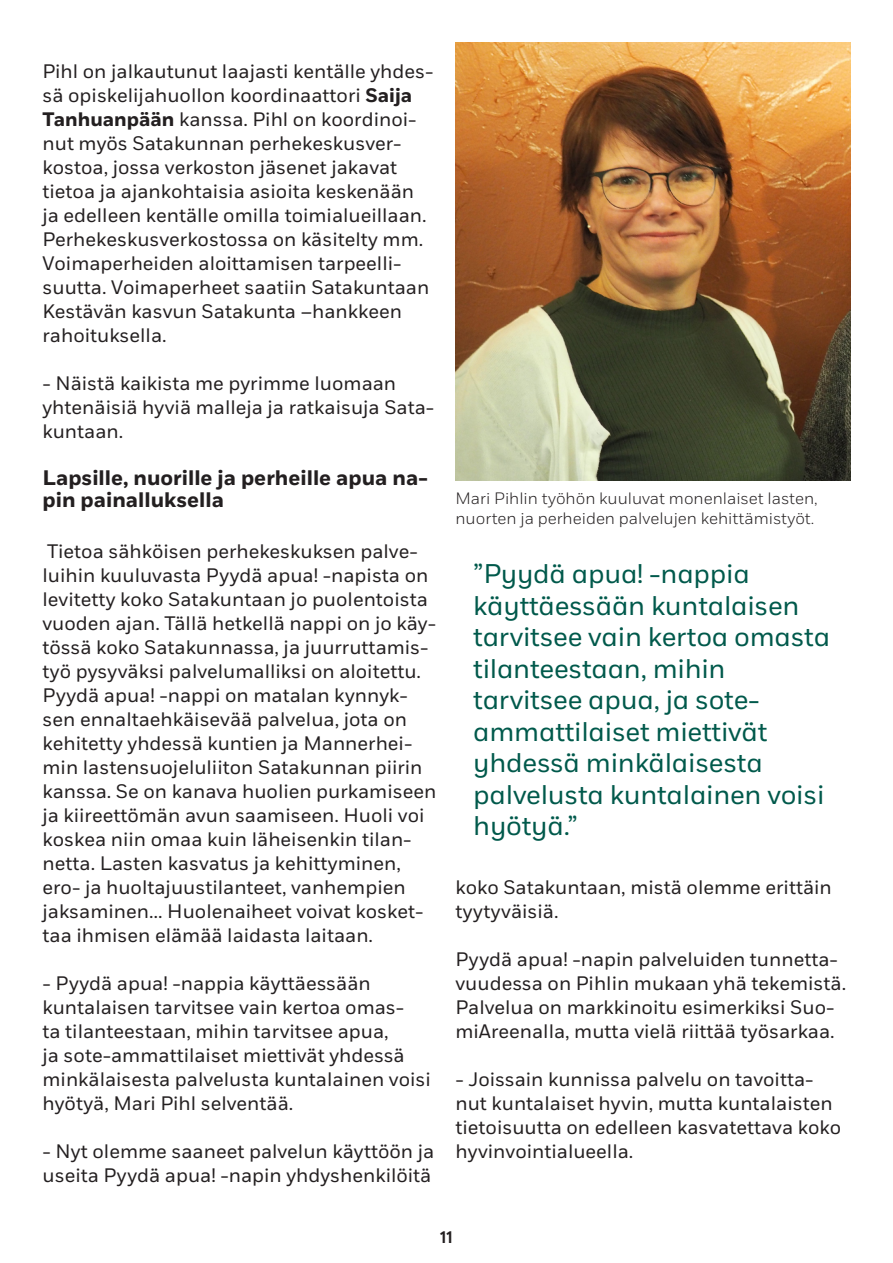
<style>
.page{position:relative;width:893px;height:1263px;background:#fff}
.page>*{position:absolute;margin:0;border:0;box-sizing:border-box;transform-origin:0 0}
.nosto{font:27px/31.5px "Fort";letter-spacing:-.01em;color:#00594b}
.vots{font:700 21px/22.5px "Fort";color:#231f20}
.leipis{font:19.5px/24px "Fort";color:#231f20}
.t1{font:500 19.5px "Fort";color:#231f20}
.kuvateksti{font:300 16.5px/19.5px "Fort";color:#231f20}
.s1{font-weight:700}
</style>
<div class="page">
<img style="left:455px;top:43px;width:395px;height:437px">
<p class="leipis" style="left:43px;top:60px;width:393px">Pihl on jalkautunut laajasti kentälle yhdes&shy;sä opiskelijahuollon koordinaattori <span class="s1">Saija Tanhuanpään</span> kanssa. Pihl on koordinoi&shy;nut myös Satakunnan perhekeskusver&shy;kostoa, jossa verkoston jäsenet jakavat tietoa ja ajankohtaisia asioita keskenään ja edelleen kentälle omilla toimialueillaan.<br>Perhekeskusverkostossa on käsitelty mm.<br>Voimaperheiden aloittamisen tarpeelli&shy;suutta. Voimaperheet saatiin Satakuntaan Kestävän kasvun Satakunta –hankkeen rahoituksella.</p>
<p class="leipis" style="left:43px;top:372px;width:393px">- Näistä kaikista me pyrimme luomaan yhtenäisiä hyviä malleja ja ratkaisuja Sata&shy;kuntaan.</p>
<p class="vots" style="left:43px;top:467px;width:387px">Lapsille, nuorille ja perheille apua na&shy;pin painalluksella</p>
<p class="leipis" style="left:43px;top:540px;width:395px">Tietoa sähköisen perhekeskuksen palve&shy;luihin kuuluvasta Pyydä apua! -napista on levitetty koko Satakuntaan jo puolentoista vuoden ajan. Tällä hetkellä nappi on jo käy&shy;tössä koko Satakunnassa, ja juurruttamis&shy;työ pysyväksi palvelumalliksi on aloitettu.<br>Pyydä apua! -nappi on matalan kynnyk&shy;sen ennaltaehkäisevää palvelua, jota on kehitetty yhdessä kuntien ja Mannerhei&shy;min lastensuojeluliiton Satakunnan piirin kanssa. Se on kanava huolien purkamiseen ja kiireettömän avun saamiseen. Huoli voi koskea niin omaa kuin läheisenkin tilan&shy;netta. Lasten kasvatus ja kehittyminen, ero- ja huoltajuustilanteet, vanhempien jaksaminen… Huolenaiheet voivat kosket&shy;taa ihmisen elämää laidasta laitaan.</p>
<p class="leipis" style="left:43px;top:972px;width:390px">- Pyydä apua! -nappia käyttäessään kuntalaisen tarvitsee vain kertoa omas-<br>ta tilanteestaan, mihin tarvitsee apua,<br>ja sote-ammattilaiset miettivät yhdessä minkälaisesta palvelusta kuntalainen voisi hyötyä, Mari Pihl selventää.</p>
<p class="leipis" style="left:43px;top:1140px;width:393px">- Nyt olemme saaneet palvelun käyttöön ja useita Pyydä apua! -napin yhdyshenkilöitä</p>
<p class="kuvateksti" style="left:455px;top:489px;width:364px">Mari Pihlin työhön kuuluvat monenlaiset lasten, nuorten ja perheiden palvelujen kehittämistyöt.</p>
<p class="nosto" style="left:473px;top:558px;width:358px">”Pyydä apua! -nappia käyttäessään kuntalaisen tarvitsee vain kertoa omasta tilanteestaan, mihin tarvitsee apua, ja sote&shy;ammattilaiset miettivät yhdessä minkälaisesta palvelusta kuntalainen voisi hyötyä.”</p>
<p class="leipis" style="left:455px;top:876px;width:378px">koko Satakuntaan, mistä olemme erittäin tyytyväisiä.</p>
<p class="leipis" style="left:455px;top:948px;width:392px">Pyydä apua! -napin palveluiden tunnetta&shy;vuudessa on Pihlin mukaan yhä tekemistä.<br>Palvelua on markkinoitu esimerkiksi Suo&shy;miAreenalla, mutta vielä riittää työsarkaa.</p>
<p class="leipis" style="left:455px;top:1068px;width:387px">- Joissain kunnissa palvelu on tavoitta&shy;nut kuntalaiset hyvin, mutta kuntalaisten tietoisuutta on edelleen kasvatettava koko hyvinvointialueella.</p>
<p class="t1" style="left:440px;top:1224px;width:14px">11</p>
</div>
